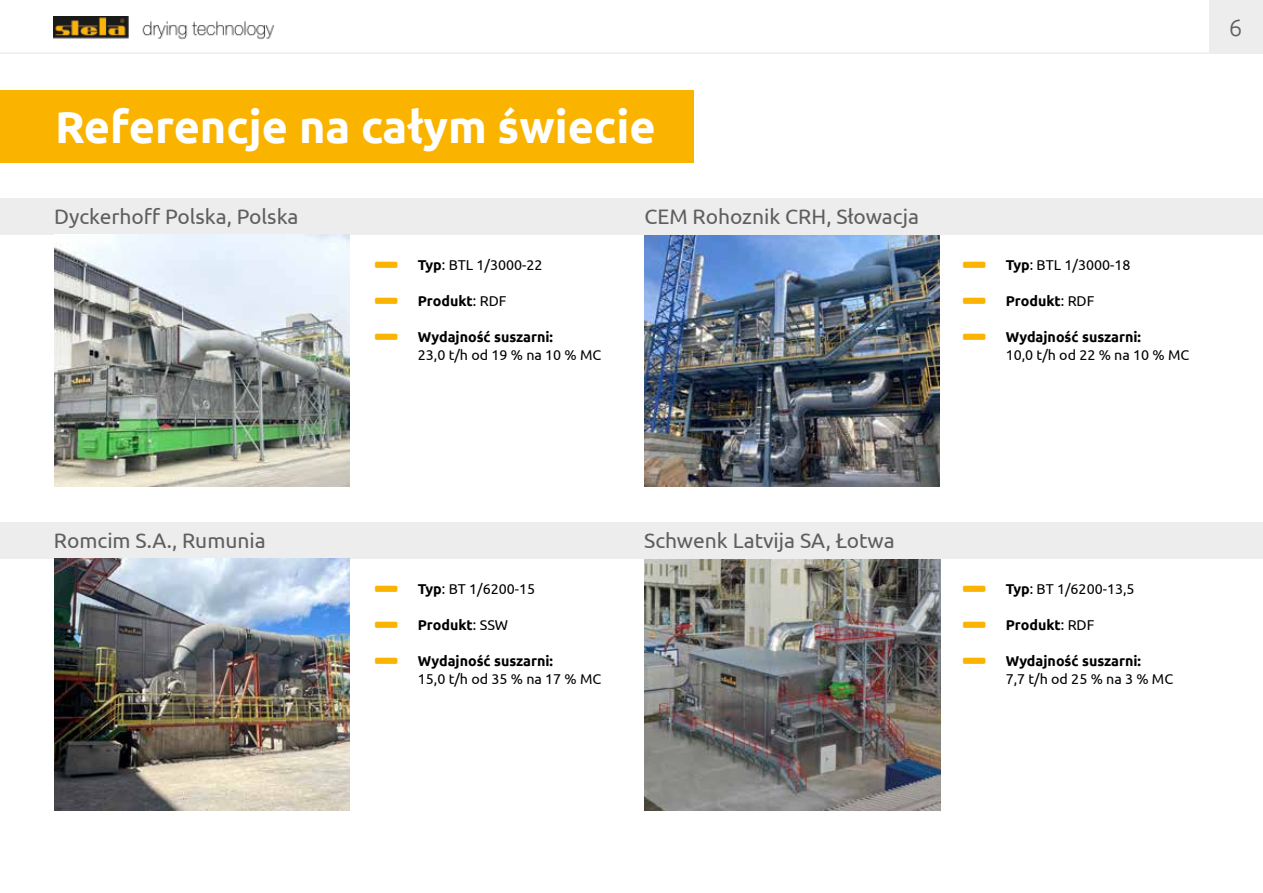
<style>
.page{position:relative;width:1263px;height:893px;background:#fff}
.page>*{position:absolute;margin:0;border:0;box-sizing:border-box;transform-origin:0 0}
.t1{font:700 45px "Ubuntu";color:#fff}
.t2{font:300 24px "Ubuntu";color:#5f5e5e}
.t3{font:21px "Ubuntu";color:#5f5e5e}
.t4{font:14.25px "Ubuntu";color:#000}
.t5{font:700 14.25px "Ubuntu";color:#000}
.s1{font-weight:700}
.s2{font-weight:400}
</style>
<div class="page">
<hr style="left:0;top:52px;width:1263px;height:2px;background:#ededed">
<div style="left:1209px;top:0;width:54px;height:54px;background:#ededed"></div>
<img style="left:54px;top:17px;width:221px;height:23px">
<img style="left:644px;top:234px;width:296px;height:252px">
<img style="left:644px;top:558px;width:296px;height:252px">
<div style="left:0;top:90px;width:694px;height:72px;background:#fab400"></div>
<div style="left:0;top:198px;width:1263px;height:36px;background:#ededed"></div>
<div style="left:0;top:522px;width:1263px;height:36px;background:#ededed"></div>
<img style="left:54px;top:234px;width:296px;height:252px">
<img style="left:54px;top:558px;width:296px;height:252px">
<h1 class="t1" style="left:55px;top:100px;width:602px">Referencje na całym świecie</h1>
<h3 class="t3" style="left:54px;top:203px;width:246px">Dyckerhoff Polska, Polska</h3>
<p class="t4" style="left:418px;top:256px;width:126px"><span class="s1">Typ</span>: BTL 1/3000-22</p>
<p class="t5" style="left:418px;top:292px;width:90px">Produkt<span class="s2">: RDF</span></p>
<p class="t5" style="left:418px;top:328px;width:137px">Wydajność suszarni:</p>
<p class="t4" style="left:418px;top:346px;width:185px">23,0 t/h od 19 % na 10 % MC</p>
<h3 class="t3" style="left:644px;top:203px;width:276px">CEM Rohoznik CRH, Słowacja</h3>
<h3 class="t3" style="left:54px;top:527px;width:213px">Romcim S.A., Rumunia</h3>
<h3 class="t3" style="left:644px;top:527px;width:252px">Schwenk Latvija SA, Łotwa</h3>
<p class="t4" style="left:418px;top:580px;width:119px"><span class="s1">Typ</span>: BT 1/6200-15</p>
<p class="t5" style="left:418px;top:616px;width:92px">Produkt<span class="s2">: SSW</span></p>
<p class="t5" style="left:418px;top:652px;width:137px">Wydajność suszarni:</p>
<p class="t4" style="left:418px;top:670px;width:185px">15,0 t/h od 35 % na 17 % MC</p>
<h2 class="t2" style="left:1229px;top:13px;width:15px">6</h2>
<p class="t4" style="left:1006px;top:256px;width:126px"><span class="s1">Typ</span>: BTL 1/3000-18</p>
<p class="t5" style="left:1006px;top:292px;width:90px">Produkt<span class="s2">: RDF</span></p>
<p class="t5" style="left:1006px;top:328px;width:137px">Wydajność suszarni:</p>
<p class="t4" style="left:1006px;top:346px;width:185px">10,0 t/h od 22 % na 10 % MC</p>
<p class="t4" style="left:1006px;top:580px;width:130px"><span class="s1">Typ</span>: BT 1/6200-13,5</p>
<p class="t5" style="left:1006px;top:616px;width:90px">Produkt<span class="s2">: RDF</span></p>
<p class="t5" style="left:1006px;top:652px;width:137px">Wydajność suszarni:</p>
<p class="t4" style="left:1006px;top:670px;width:169px">7,7 t/h od 25 % na 3 % MC</p>
</div>
